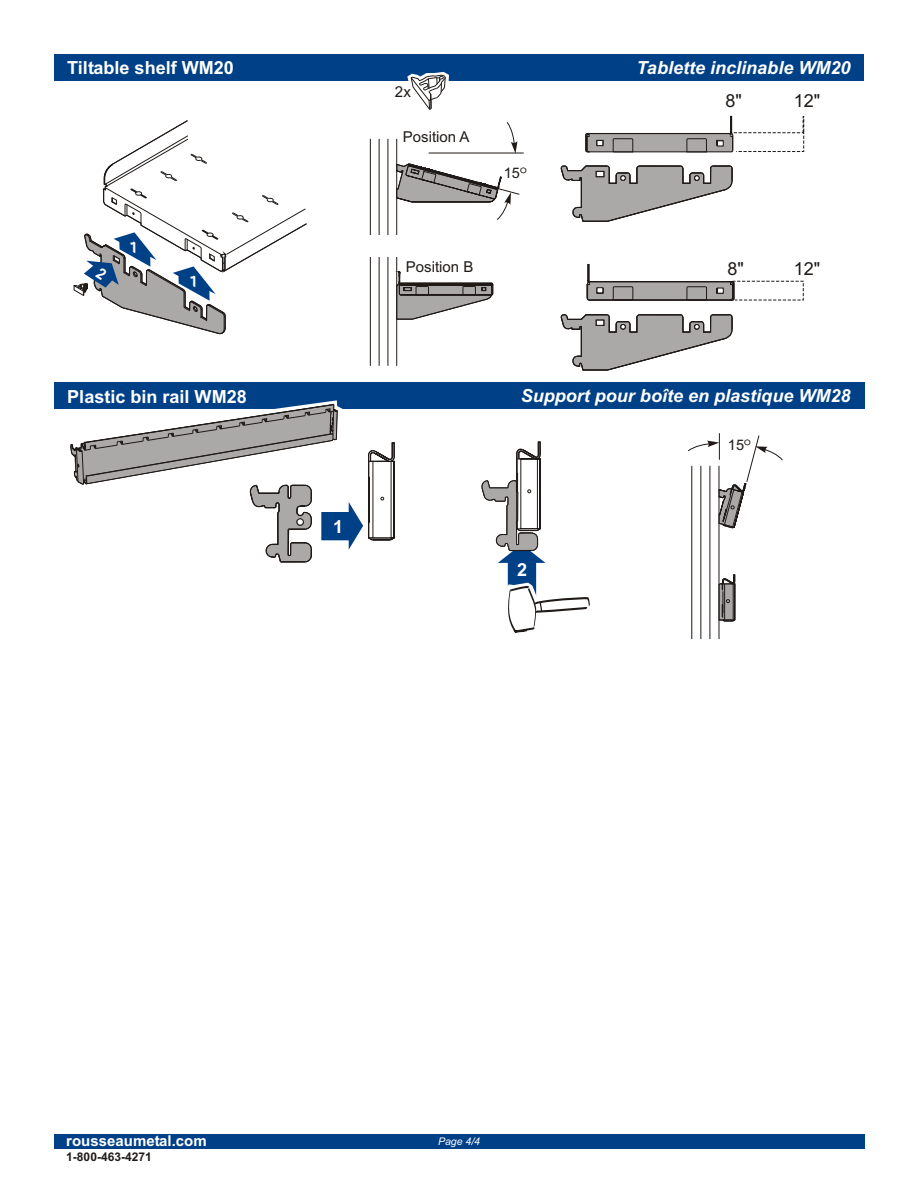
<style>
.page{position:relative;width:918px;height:1188px;background:#fff}
.page>*{position:absolute;margin:0;border:0;box-sizing:border-box;transform-origin:0 0}
.t1{font:italic 700 18px "Arial";color:#fff}
.t2{font:700 18px "Arial";color:#fff}
.t3{font:18px "Arial";color:#1f1a17}
.t4{font:15.15px "Arial";color:#1f1a17}
.t5{font:15px "Arial";color:#1f1a17}
.t6{font:700 15px "Arial";color:#fff}
.t7{font:14.55px "Arial";color:#1f1a17}
.t8{font:700 12px "Arial";color:#1f1a17}
.t9{font:italic 10.5px "Arial";color:#fff}
.s1{font-family:"Avant Garde Bk BT";color:#000}
</style>
<div class="page">
<div style="left:54px;top:1134px;width:810px;height:14px;background:#004087"></div>
<div style="left:54px;top:54px;width:810px;height:27px;background:#004087"></div>
<div style="left:54px;top:382px;width:810px;height:27px;background:#004087"></div>
<svg style="left:407px;top:72px;width:42px;height:38px"></svg>
<svg style="left:395px;top:271px;width:99px;height:49px"></svg>
<hr style="left:396px;top:139px;width:1px;height:227px;background:#1f1a17">
<hr style="left:388px;top:139px;width:1px;height:227px;background:#1f1a17">
<hr style="left:379px;top:139px;width:1px;height:227px;background:#1f1a17">
<hr style="left:370px;top:139px;width:1px;height:227px;background:#1f1a17">
<hr style="left:429px;top:153px;width:95px;height:1px;background:#1f1a17">
<svg style="left:507px;top:122px;width:10px;height:32px"></svg>
<svg style="left:396px;top:163px;width:124px;height:57px"></svg>
<div style="left:365px;top:236px;width:37px;height:21px;background:#fff"></div>
<svg style="left:560px;top:165px;width:173px;height:57px"></svg>
<svg style="left:586px;top:116px;width:218px;height:37px"></svg>
<svg style="left:560px;top:314px;width:173px;height:57px"></svg>
<svg style="left:587px;top:264px;width:217px;height:37px"></svg>
<svg style="left:596px;top:287px;width:7px;height:6px"></svg>
<svg style="left:717px;top:288px;width:7px;height:6px"></svg>
<svg style="left:70px;top:400px;width:325px;height:163px"></svg>
<svg style="left:481px;top:441px;width:109px;height:192px"></svg>
<svg style="left:688px;top:433px;width:95px;height:207px"></svg>
<svg style="left:73px;top:120px;width:234px;height:215px"></svg>
<p class="t2" style="left:67px;top:61px;width:168px">Tiltable shelf WM20</p>
<p class="t2" style="left:67px;top:389px;width:181px">Plastic bin rail WM28</p>
<p class="t2" style="left:333px;top:520px;width:12px">1</p>
<p class="t4" style="left:395px;top:86px;width:17px">2x</p>
<p class="t5" style="left:403px;top:131px;width:68px">Position A</p>
<p class="t7" style="left:504px;top:168px;width:24px">15<span class="s1">º</span></p>
<p class="t5" style="left:406px;top:262px;width:69px">Position B</p>
<p class="t1" style="left:637px;top:61px;width:215px">Tablette inclinable WM20</p>
<p class="t3" style="left:726px;top:94px;width:18px">8"</p>
<p class="t3" style="left:794px;top:94px;width:28px">12"</p>
<p class="t3" style="left:728px;top:262px;width:18px">8"</p>
<p class="t3" style="left:794px;top:262px;width:28px">12"</p>
<p class="t1" style="left:521px;top:389px;width:331px">Support pour boîte en plastique WM28</p>
<p class="t2" style="left:517px;top:563px;width:12px">2</p>
<p class="t7" style="left:728px;top:439px;width:24px">15<span class="s1">º</span></p>
<p class="t6" style="left:66px;top:1135px;width:142px">rousseaumetal.com</p>
<p class="t9" style="left:438px;top:1137px;width:44px">Page 4/4</p>
<p class="t8" style="left:66px;top:1152px;width:87px">1-800-463-4271</p>
</div>
